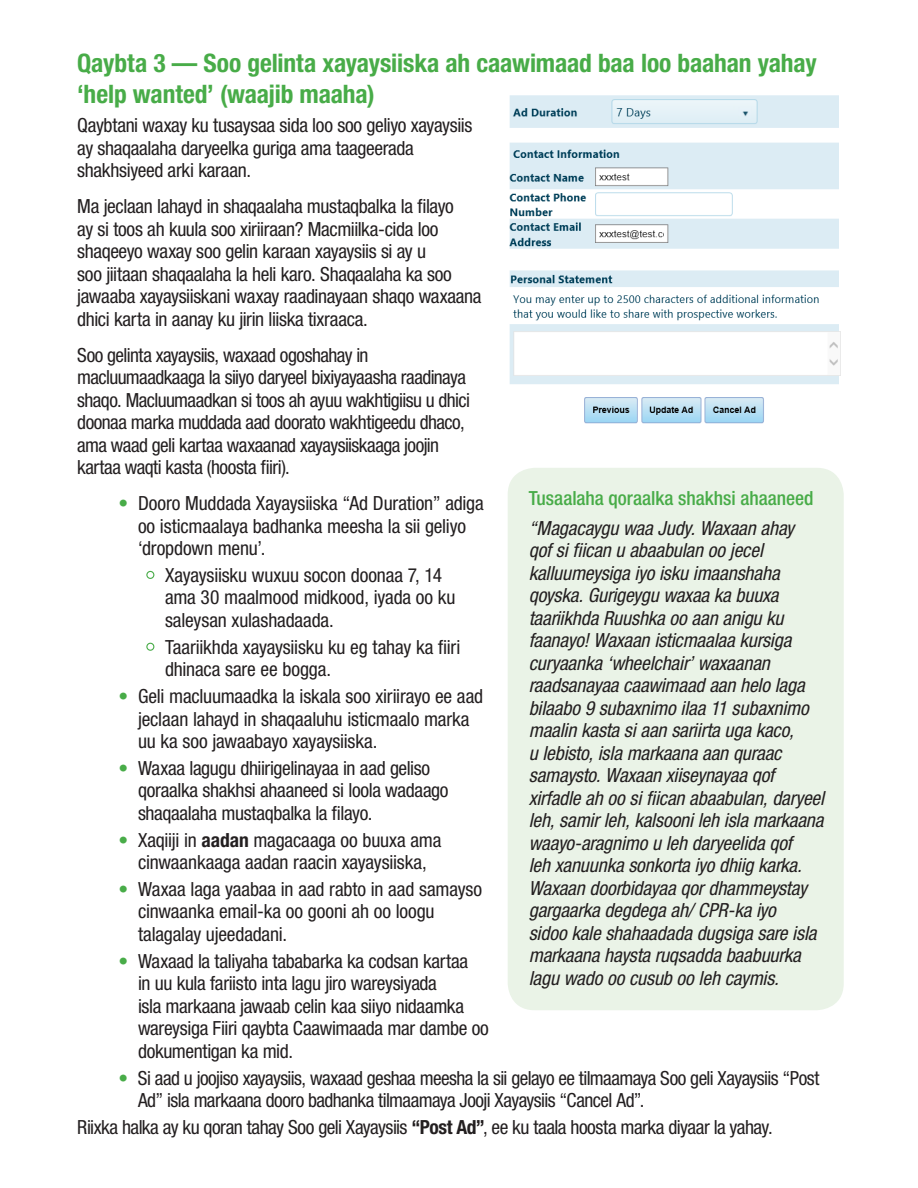
<style>
.page{position:relative;width:918px;height:1188px;background:#fff}
.page>*{position:absolute;margin:0;border:0;box-sizing:border-box;transform-origin:0 0}
.t1{font:700 condensed 25.5px/30.6px "Helvetica Neue LT Std";letter-spacing:-.005em;color:#48ac48}
.Green_Bullet_14_16_0{font:condensed 19.5px/22.5px "Helvetica Neue LT Std";letter-spacing:-.015em;color:#231f20}
.Body_cond_14_16_0_9{font:condensed 19.5px/22.5px "Helvetica Neue LT Std";letter-spacing:-.02em;color:#231f20}
.body{font:italic condensed 19.5px/22.5px "Helvetica Neue LT Std";letter-spacing:-.005em;color:#231f20}
.list{font:condensed 19.5px/22.5px "Helvetica Neue LT Std";letter-spacing:-.005em;color:#231f20}
.body-2{font:500 condensed 19.5px "Helvetica Neue LT Std";letter-spacing:-.005em;color:#48ac48}
.s1{color:#48ac48}
.s2{font-weight:700}
</style>
<div class="page">
<div style="left:508px;top:468px;width:336px;height:542px;background:#eaf3e7;border-radius:27px"></div>
<div style="left:146px;top:571px;width:8px;height:8px;border:1px solid #48ac48;border-radius:50%"></div>
<div style="left:146px;top:643px;width:8px;height:8px;border:1px solid #48ac48;border-radius:50%"></div>
<img style="left:509px;top:95px;width:332px;height:329px">
<p class="t1" style="left:77px;top:48px;width:741px">Qaybta 3 — Soo gelinta xayaysiiska ah caawimaad baa loo baahan yahay ‘help wanted’ (waajib maaha)</p>
<p class="Body_cond_14_16_0_9" style="left:77px;top:114px;width:397px">Qaybtani waxay ku tusaysaa sida loo soo geliyo xayaysiis ay shaqaalaha daryeelka guriga ama taageerada shakhsiyeed arki karaan.</p>
<p class="Body_cond_14_16_0_9" style="left:77px;top:195px;width:406px">Ma jeclaan lahayd in shaqaalaha mustaqbalka la filayo<br>ay si toos ah kuula soo xiriiraan? Macmiilka-cida loo shaqeeyo waxay soo gelin karaan xayaysiis si ay u<br>soo jiitaan shaqaalaha la heli karo. Shaqaalaha ka soo jawaaba xayaysiiskani waxay raadinayaan shaqo waxaana dhici karta in aanay ku jirin liiska tixraaca.</p>
<p class="Body_cond_14_16_0_9" style="left:77px;top:343px;width:394px">Soo gelinta xayaysiis, waxaad ogoshahay in macluumaadkaaga la siiyo daryeel bixiyayaasha raadinaya shaqo. Macluumaadkan si toos ah ayuu wakhtigiisu u dhici doonaa marka muddada aad doorato wakhtigeedu dhaco, ama waad geli kartaa waxaanad xayaysiiskaaga joojin kartaa waqti kasta (hoosta fiiri).</p>
<p class="Green_Bullet_14_16_0" style="left:138px;top:492px;width:347px;text-indent:-20px"><span class="s1">•</span> Dooro Muddada Xayaysiiska “Ad Duration” adiga oo isticmaalaya badhanka meesha la sii geliyo ‘dropdown menu’.</p>
<p class="list" style="left:165px;top:564px;width:292px">Xayaysiisku wuxuu socon doonaa 7, 14 ama 30 maalmood midkood, iyada oo ku saleysan xulashadaada.</p>
<p class="list" style="left:165px;top:635px;width:297px">Taariikhda xayaysiisku ku eg tahay ka fiiri dhinaca sare ee bogga.</p>
<p class="Green_Bullet_14_16_0" style="left:138px;top:685px;width:347px;text-indent:-20px"><span class="s1">•</span> Geli macluumaadka la iskala soo xiriirayo ee aad jeclaan lahayd in shaqaaluhu isticmaalo marka uu ka soo jawaabayo xayaysiiska.</p>
<p class="Green_Bullet_14_16_0" style="left:138px;top:757px;width:312px;text-indent:-20px"><span class="s1">•</span> Waxaa lagugu dhiirigelinayaa in aad geliso qoraalka shakhsi ahaaneed si loola wadaago shaqaalaha mustaqbalka la filayo.</p>
<p class="Green_Bullet_14_16_0" style="left:118px;top:828px;width:324px;text-align:center"><span class="s1">•</span> Xaqiiji in <span class="s2">aadan</span> magacaaga oo buuxa ama cinwaankaaga aadan raacin xayaysiiska,</p>
<p class="Green_Bullet_14_16_0" style="left:138px;top:878px;width:346px;text-indent:-20px"><span class="s1">•</span> Waxaa laga yaabaa in aad rabto in aad samayso cinwaanka email-ka oo gooni ah oo loogu talagalay ujeedadani.</p>
<p class="Green_Bullet_14_16_0" style="left:138px;top:950px;width:352px;text-indent:-20px"><span class="s1">•</span> Waxaad la taliyaha tababarka ka codsan kartaa<br>in uu kula fariisto inta lagu jiro wareysiyada<br>isla markaana jawaab celin kaa siiyo nidaamka wareysiga Fiiri qaybta Caawimaada mar dambe oo dokumentigan ka mid.</p>
<p class="Green_Bullet_14_16_0" style="left:138px;top:1066px;width:683px;text-indent:-20px"><span class="s1">•</span> Si aad u joojiso xayaysiis, waxaad geshaa meesha la sii gelayo ee tilmaamaya Soo geli Xayaysiis “Post<br>Ad” isla markaana dooro badhanka tilmaamaya Jooji Xayaysiis “Cancel Ad”.</p>
<p class="Body_cond_14_16_0_9" style="left:77px;top:1116px;width:697px">Riixka halka ay ku qoran tahay Soo geli Xayaysiis <span class="s2">“Post Ad”</span>, ee ku taala hoosta marka diyaar la yahay.</p>
<p class="body-2" style="left:529px;top:487px;width:286px">Tusaalaha qoraalka shakhsi ahaaneed</p>
<p class="body" style="left:529px;top:517px;width:297px">“Magacaygu waa Judy. Waxaan ahay<br>qof si fiican u abaabulan oo jecel kalluumeysiga iyo isku imaanshaha qoyska. Gurigeygu waxaa ka buuxa taariikhda Ruushka oo aan anigu ku faanayo! Waxaan isticmaalaa kursiga curyaanka ‘wheelchair’ waxaanan raadsanayaa caawimaad aan helo laga bilaabo 9 subaxnimo ilaa 11 subaxnimo maalin kasta si aan sariirta uga kaco,<br>u lebisto, isla markaana aan quraac samaysto. Waxaan xiiseynayaa qof xirfadle ah oo si fiican abaabulan, daryeel leh, samir leh, kalsooni leh isla markaana waayo-aragnimo u leh daryeelida qof<br>leh xanuunka sonkorta iyo dhiig karka.<br>Waxaan doorbidayaa qor dhammeystay gargaarka degdega ah/ CPR-ka iyo<br>sidoo kale shahaadada dugsiga sare isla markaana haysta ruqsadda baabuurka lagu wado oo cusub oo leh caymis.</p>
</div>
